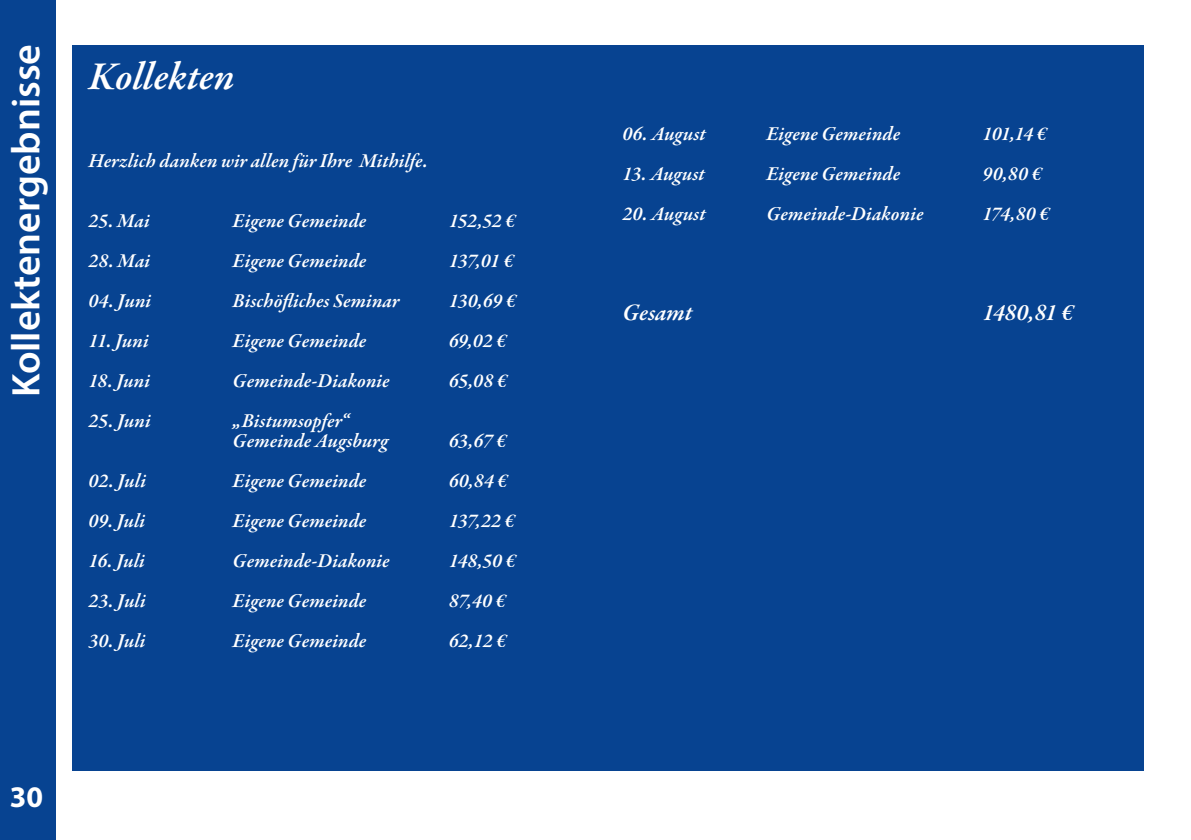
<style>
.page{position:relative;width:1191px;height:840px;background:#fff}
.page>*{position:absolute;margin:0;border:0;box-sizing:border-box;transform-origin:0 0}
.t1{font:600 40px "Myriad Pro";color:#fff}
.t2{font:italic 600 40px "Garamond Premr Pro";letter-spacing:-.005em;color:#fff}
.t3{font:700 30px "Myriad Pro";color:#fff}
.t4{font:italic 600 24px "Garamond Premr Pro";letter-spacing:-.005em;color:#fff}
.t5{font:italic 600 20px/20px "Garamond Premr Pro";letter-spacing:.005em;color:#fff}
</style>
<div class="page">
<div style="left:0;top:0;width:55px;height:839px;background:#074391"></div>
<div style="left:72px;top:45px;width:1072px;height:725px;background:#074391"></div>
<h1 class="t1" style="left:0;top:397px;width:354px;rotate:-90deg">Kollektenergebnisse</h1>
<h1 class="t2" style="left:89px;top:51px;width:148px">Kollekten</h1>
<p class="t5" style="left:89px;top:151px;width:341px">Herzlich danken wir allen für Ihre Mithilfe.</p>
<p class="t5" style="left:89px;top:211px;width:63px">25. Mai</p>
<p class="t5" style="left:233px;top:211px;width:135px">Eigene Gemeinde</p>
<p class="t5" style="left:449px;top:211px;width:68px">152,52 €</p>
<p class="t5" style="left:89px;top:251px;width:63px">28. Mai</p>
<p class="t5" style="left:233px;top:251px;width:135px">Eigene Gemeinde</p>
<p class="t5" style="left:449px;top:251px;width:66px">137,01 €</p>
<p class="t5" style="left:89px;top:291px;width:64px">04. Juni</p>
<p class="t5" style="left:233px;top:291px;width:169px">Bischöfliches Seminar</p>
<p class="t5" style="left:449px;top:291px;width:68px">130,69 €</p>
<p class="t5" style="left:89px;top:331px;width:62px">11. Juni</p>
<p class="t5" style="left:233px;top:331px;width:135px">Eigene Gemeinde</p>
<p class="t5" style="left:449px;top:331px;width:59px">69,02 €</p>
<p class="t5" style="left:89px;top:371px;width:63px">18. Juni</p>
<p class="t5" style="left:233px;top:371px;width:159px">Gemeinde-Diakonie</p>
<p class="t5" style="left:449px;top:371px;width:59px">65,08 €</p>
<p class="t5" style="left:89px;top:411px;width:64px">25. Juni</p>
<p class="t5" style="left:233px;top:411px;width:157px">„Bistumsopfer“<br>Gemeinde Augsburg</p>
<p class="t5" style="left:449px;top:431px;width:59px">63,67 €</p>
<p class="t5" style="left:89px;top:471px;width:59px">02. Juli</p>
<p class="t5" style="left:233px;top:471px;width:135px">Eigene Gemeinde</p>
<p class="t5" style="left:449px;top:471px;width:60px">60,84 €</p>
<p class="t5" style="left:89px;top:511px;width:58px">09. Juli</p>
<p class="t5" style="left:233px;top:511px;width:135px">Eigene Gemeinde</p>
<p class="t5" style="left:449px;top:511px;width:67px">137,22 €</p>
<p class="t5" style="left:89px;top:551px;width:58px">16. Juli</p>
<p class="t5" style="left:233px;top:551px;width:159px">Gemeinde-Diakonie</p>
<p class="t5" style="left:449px;top:551px;width:68px">148,50 €</p>
<p class="t5" style="left:89px;top:591px;width:59px">23. Juli</p>
<p class="t5" style="left:233px;top:591px;width:135px">Eigene Gemeinde</p>
<p class="t5" style="left:449px;top:591px;width:58px">87,40 €</p>
<p class="t5" style="left:89px;top:631px;width:58px">30. Juli</p>
<p class="t5" style="left:233px;top:631px;width:135px">Eigene Gemeinde</p>
<p class="t5" style="left:449px;top:631px;width:59px">62,12 €</p>
<h2 class="t3" style="left:10px;top:777px;width:35px">30</h2>
<p class="t5" style="left:622px;top:125px;width:85px">06. August</p>
<p class="t5" style="left:766px;top:125px;width:135px">Eigene Gemeinde</p>
<p class="t5" style="left:982px;top:125px;width:65px">101,14 €</p>
<p class="t5" style="left:622px;top:165px;width:84px">13. August</p>
<p class="t5" style="left:766px;top:165px;width:135px">Eigene Gemeinde</p>
<p class="t5" style="left:982px;top:165px;width:60px">90,80 €</p>
<p class="t5" style="left:622px;top:205px;width:85px">20. August</p>
<p class="t5" style="left:766px;top:205px;width:159px">Gemeinde-Diakonie</p>
<p class="t5" style="left:982px;top:205px;width:68px">174,80 €</p>
<p class="t4" style="left:622px;top:298px;width:71px">Gesamt</p>
<p class="t4" style="left:982px;top:298px;width:92px">1480,81 €</p>
</div>
